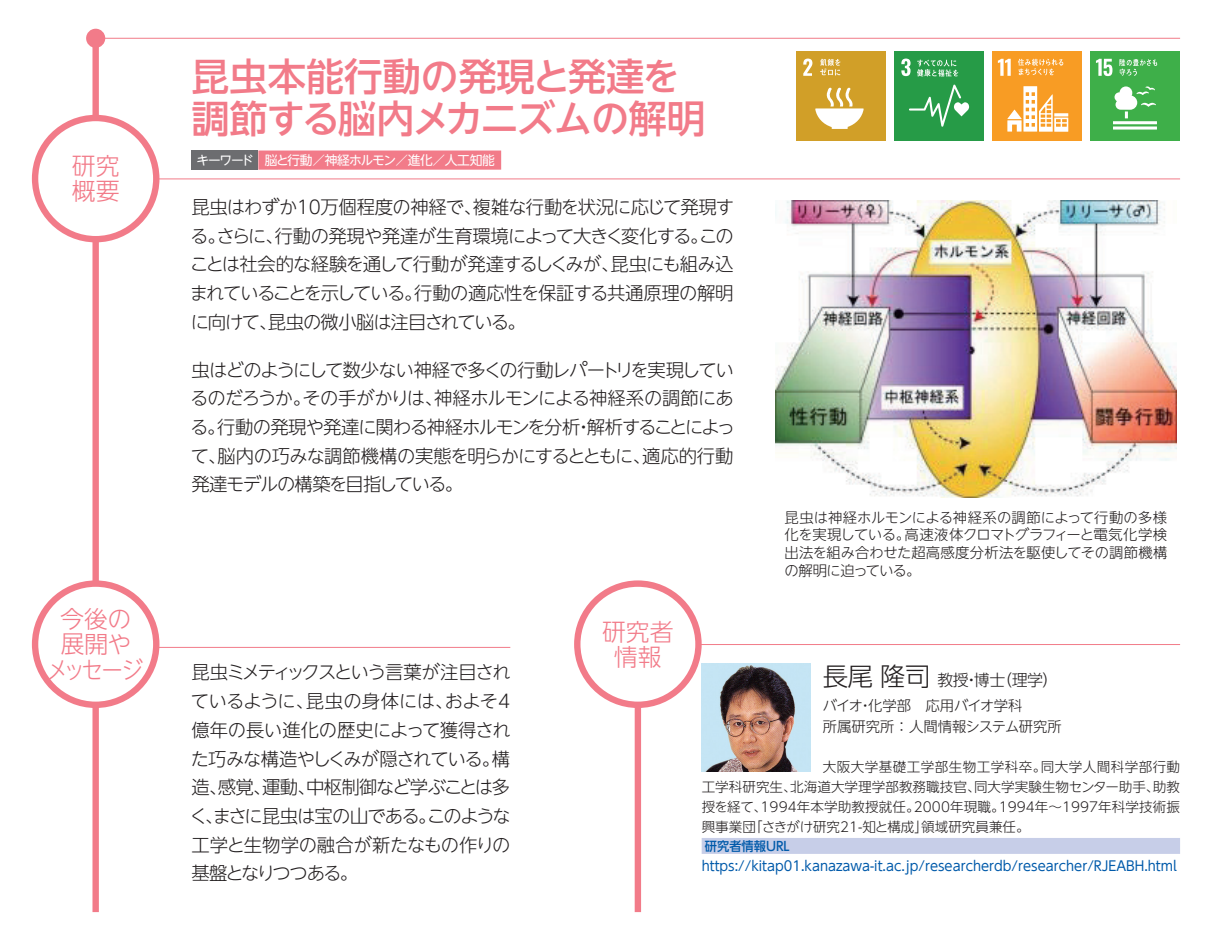
<style>
.page{position:relative;width:1212px;height:944px;background:#fff}
.page>*{position:absolute;margin:0;border:0;box-sizing:border-box;transform-origin:0 0}
.t1{font:500 38.25px/41.4px "UD Shin Go NT Pr 6 N";letter-spacing:-.01em;color:#f27b89}
.t2{font:300 23.85px/25.4px "UD Shin Go NT Pr 6 N";letter-spacing:-.05em;color:#f27b89;text-align:center}
.t3{font:300 23.85px/25.4px "UD Shin Go NT Pr 6 N";color:#f27b89}
.t4{font:300 18.22px/28.8px "UD Shin Go NT Pr 6 N";letter-spacing:-.06em;color:#231f20;text-align:justify}
.t5{font:300 15.97px "UD Shin Go NT Pr 6 N";color:#231f20}
.t6{font:300 14.4px/17.6px "UD Shin Go NT Pr 6 N";letter-spacing:-.005em;color:#231f20;text-align:justify}
.t7{font:300 13.5px/20px "UD Shin Go NT Pr 6 N";letter-spacing:.01em;color:#231f20;text-align:justify}
.t8{font:13.5px "UD Shin Go NT Pr 6 N";color:#015aaa;scale:.96 1}
.t9{font:12.83px "UD Shin Go NT Pr 6 N";letter-spacing:-.09em;color:#fff}
.t10{font:500 12.83px "UD Shin Go NT Pr 6 N";color:#015aaa;scale:.96 1}
.s1{font-size:25.43px}
</style>
<div class="page">
<div style="left:92px;top:32px;width:7px;height:880px;background:#f27b89"></div>
<hr style="left:96px;top:38px;width:1084px;height:1px;background:#f27b89">
<div style="left:86px;top:29px;width:19px;height:19px;background:#f27b89;border-radius:50%"></div>
<div style="left:635px;top:606px;width:6px;height:306px;background:#f27b89"></div>
<hr style="left:96px;top:647px;width:414px;height:1px;background:#f27b89">
<hr style="left:638px;top:644px;width:542px;height:1px;background:#f27b89">
<div style="left:35px;top:584px;width:121px;height:121px;background:#fff;border-radius:50%"></div>
<div style="left:32px;top:580px;width:127px;height:128px;border:6px solid #f27b89;border-radius:50%"></div>
<div style="left:577px;top:584px;width:121px;height:121px;background:#fff;border-radius:50%"></div>
<div style="left:574px;top:580px;width:128px;height:128px;border:6px solid #f27b89;border-radius:50%"></div>
<hr style="left:96px;top:179px;width:1084px;height:1px;background:#f27b89">
<div style="left:35px;top:118px;width:121px;height:121px;background:#fff;border-radius:50%"></div>
<div style="left:32px;top:115px;width:127px;height:127px;border:6px solid #f27b89;border-radius:50%"></div>
<div style="left:258px;top:151px;width:243px;height:19px;background:#f27b89"></div>
<div style="left:191px;top:151px;width:67px;height:19px;background:#6c6d70"></div>
<img style="left:775px;top:201px;width:401px;height:296px">
<div style="left:702px;top:838px;width:478px;height:16px;background:#c7cee8"></div>
<img style="left:702px;top:663px;width:108px;height:109px">
<div style="left:796px;top:51px;width:89px;height:89px;background:#d19f28"></div>
<svg style="left:803px;top:59px;width:9px;height:17px"></svg>
<svg style="left:815px;top:88px;width:49px;height:41px"></svg>
<svg style="left:820px;top:59px;width:20px;height:17px"></svg>
<div style="left:894px;top:51px;width:89px;height:89px;background:#269b47"></div>
<svg style="left:901px;top:59px;width:9px;height:17px"></svg>
<svg style="left:909px;top:85px;width:60px;height:42px"></svg>
<svg style="left:917px;top:60px;width:41px;height:17px"></svg>
<div style="left:992px;top:51px;width:90px;height:89px;background:#f89c24"></div>
<svg style="left:998px;top:59px;width:13px;height:17px"></svg>
<svg style="left:1007px;top:86px;width:61px;height:46px"></svg>
<svg style="left:1018px;top:59px;width:45px;height:16px"></svg>
<div style="left:1091px;top:51px;width:89px;height:89px;background:#3eaf49"></div>
<svg style="left:1096px;top:59px;width:16px;height:17px"></svg>
<hr style="left:1113px;top:121px;width:44px;height:3px;background:#fff">
<svg style="left:1113px;top:126px;width:44px;height:4px"></svg>
<svg style="left:1114px;top:86px;width:42px;height:32px"></svg>
<svg style="left:1119px;top:59px;width:38px;height:17px"></svg>
<h2 class="t3" style="left:72px;top:152px;width:49px">研究概要</h2>
<h2 class="t2" style="left:47px;top:605px;width:98px">今後の展開やメッセージ</h2>
<h1 class="t1" style="left:191px;top:55px;width:515px">昆虫本能行動の発現と発達を調節する脳内メカニズムの解明</h1>
<p class="t9" style="left:197px;top:150px;width:300px">キーワード 脳と行動／神経ホルモン／進化／人工知能</p>
<p class="t4" style="left:190px;top:192px;width:546px">昆虫はわずか10万個程度の神経で、複雑な行動を状況に応じて発現する。さらに、行動の発現や発達が生育環境によって大きく変化する。このことは社会的な経験を通して行動が発達するしくみが、昆虫にも組み込まれていることを示している。行動の適応性を保証する共通原理の解明に向けて、昆虫の微小脳は注目されている。</p>
<p class="t4" style="left:190px;top:355px;width:546px">虫はどのようにして数少ない神経で多くの行動レパートリを実現しているのだろうか。その手がかりは、神経ホルモンによる神経系の調節にある。行動の発現や発達に関わる神経ホルモンを分析・解析することによって、脳内の巧みな調節機構の実態を明らかにするとともに、適応的行動発達モデルの構築を目指している。</p>
<p class="t6" style="left:784px;top:508px;width:384px">昆虫は神経ホルモンによる神経系の調節によって行動の多様化を実現している。高速液体クロマトグラフィーと電気化学検出法を組み合わせた超高感度分析法を駆使してその調節機構の解明に迫っている。</p>
<p class="t4" style="left:190px;top:657px;width:323px">昆虫ミメティックスという言葉が注目されているように、昆虫の身体には、およそ4億年の長い進化の歴史によって獲得された巧みな構造やしくみが隠されている。構造、感覚、運動、中枢制御など学ぶことは多く、まさに昆虫は宝の山である。このような工学と生物学の融合が新たなもの作りの基盤となりつつある。</p>
<h2 class="t3" style="left:602px;top:618px;width:73px;text-align:center">研究者情報</h2>
<p class="t5" style="left:823px;top:667px;width:237px"><span class="s1">長尾 隆司</span> 教授・博士（理学）</p>
<p class="t6" style="left:823px;top:695px;width:241px;line-height:20.7px">バイオ・化学部　応用バイオ学科<br>所属研究所：人間情報システム研究所</p>
<p class="t7" style="left:702px;top:756px;width:480px;text-indent:121px">大阪大学基礎工学部生物工学科卒。同大学人間科学部行動工学科研究生、北海道大学理学部教務職技官、同大学実験生物センター助手、助教授を経て、1994年本学助教授就任。2000年現職。1994年～1997年科学技術振興事業団｢さきがけ研究21-知と構成｣領域研究員兼任。</p>
<p class="t10" style="left:705px;top:835px;width:90px">研究者情報URL</p>
<p class="t8" style="left:702px;top:855px;width:496px">https://kitap01.kanazawa-it.ac.jp/researcherdb/researcher/RJEABH.html</p>
</div>
